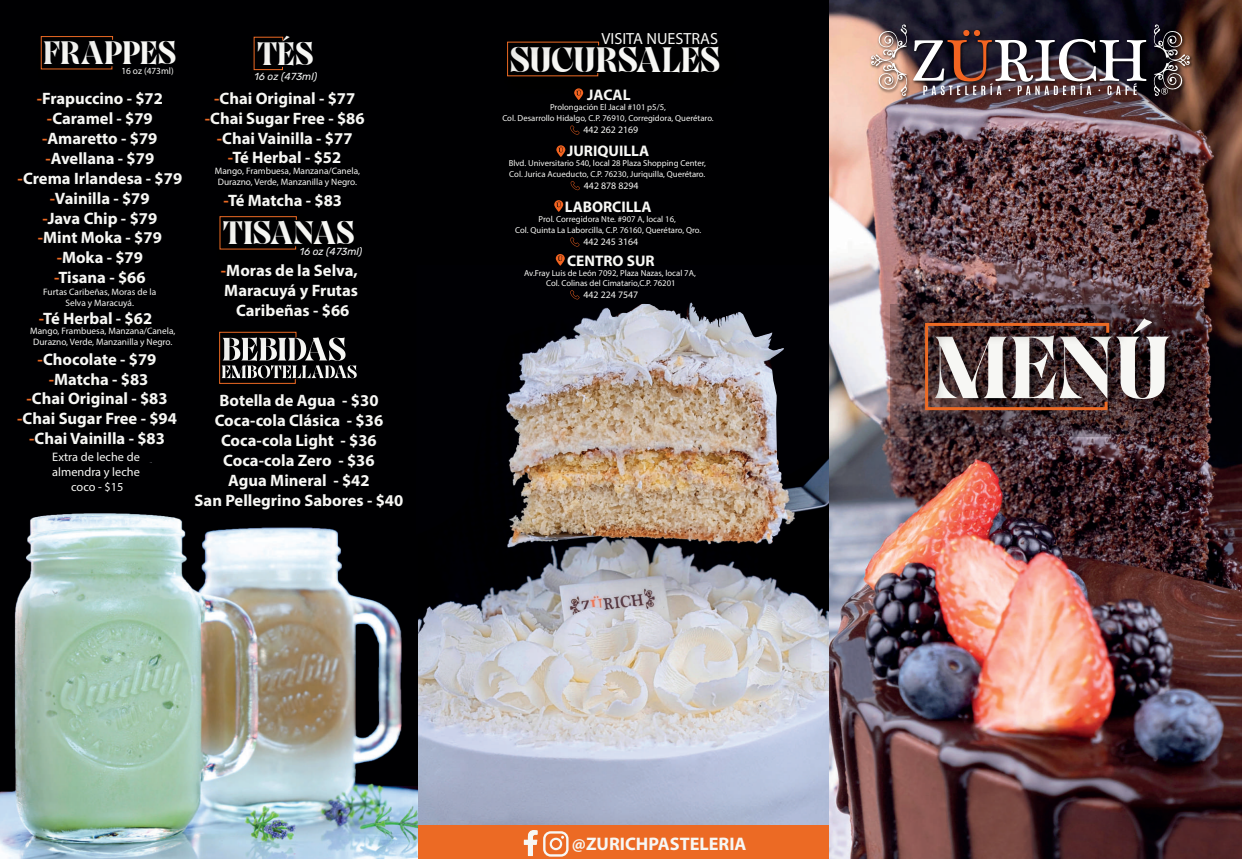
<style>
.page{position:relative;width:1242px;height:859px;background:#fff}
.page>*{position:absolute;margin:0;border:0;box-sizing:border-box;transform-origin:0 0}
.t1{font:700 87.7px "Aventi";color:#f7f7f4}
.t2{font:700 35.1px "Aventi";letter-spacing:-.02em;color:#f7f7f4}
.t3{font:700 32.3px "Aventi";color:#f7f7f4}
.t4{font:700 18.2px "Myriad Pro";color:#f7f7f4}
.t5{font:700 16.6px/19.9px "Myriad Pro";color:#f7f7f4;text-align:center}
.t6{font:16.2px "Myriad Pro";color:#f7f7f4}
.t7{font:700 15.4px "Myriad Pro";color:#f7f7f4}
.t8{font:12.3px/14.8px "Myriad Pro";color:#f7f7f4;text-align:center}
.t9{font:italic 10.2px "Rubik";color:#f7f8f7}
.t10{font:9.9px "Myriad Pro";color:#f7f7f4}
.t11{font:9.3px/11.2px "Myriad Pro";color:#f7f7f4;text-align:center}
.t12{font:8.7px/10.4px "Myriad Pro";color:#f7f7f4;text-align:center}
.s1{color:#ec6a24}
</style>
<div class="page">
<div style="left:0;top:0;width:428px;height:521px;background:#000002"></div>
<img style="left:0;top:513px;width:418px;height:346px">
<img style="left:418px;top:535px;width:411px;height:290px">
<img style="left:416px;top:264px;width:413px;height:271px">
<div style="left:413px;top:0;width:421px;height:264px;background:#000002"></div>
<svg style="left:507px;top:41px;width:92px;height:36px"></svg>
<svg style="left:574px;top:88px;width:9px;height:12px"></svg>
<svg style="left:556px;top:145px;width:9px;height:12px"></svg>
<svg style="left:554px;top:200px;width:9px;height:12px"></svg>
<svg style="left:556px;top:254px;width:9px;height:12px"></svg>
<svg style="left:570px;top:125px;width:9px;height:10px"></svg>
<svg style="left:571px;top:181px;width:9px;height:9px"></svg>
<svg style="left:570px;top:237px;width:9px;height:10px"></svg>
<svg style="left:570px;top:290px;width:9px;height:9px"></svg>
<img style="left:829px;top:0;width:413px;height:859px">
<div style="left:418px;top:825px;width:411px;height:34px;background:#ec6a24"></div>
<svg style="left:890px;top:304px;width:315px;height:132px;background:#53383b"></svg>
<svg style="left:40px;top:36px;width:73px;height:34px"></svg>
<img style="left:254px;top:36px;width:30px;height:35px">
<svg style="left:253px;top:36px;width:30px;height:34px"></svg>
<svg style="left:219px;top:216px;width:78px;height:34px"></svg>
<svg style="left:219px;top:331px;width:138px;height:53px"></svg>
<svg style="left:543px;top:831px;width:25px;height:25px"></svg>
<svg style="left:524px;top:830px;width:13px;height:26px"></svg>
<img style="left:868px;top:22px;width:326px;height:79px">
<svg style="left:1152px;top:24px;width:38px;height:72px;background:#52423f"></svg>
<img style="left:915px;top:75px;width:244px;height:42px">
<img style="left:871px;top:24px;width:275px;height:72px">
<img style="left:925px;top:310px;width:268px;height:138px">
<img style="left:917px;top:315px;width:214px;height:117px">
<svg style="left:923px;top:321px;width:187px;height:90px;background:#452925"></svg>
<h3 class="t3" style="left:43px;top:34px;width:135px">FRAPPES</h3>
<p class="t5" style="left:18px;top:88px;width:166px"><span class="s1">-</span>Frapuccino - $72 <span class="s1">-</span>Caramel - $79 <span class="s1">-</span>Amaretto - $79 <span class="s1">-</span>Avellana - $79 <span class="s1">-</span>Crema Irlandesa - $79 <span class="s1">-</span>Vainilla - $79<br><span class="s1">-</span>Java Chip - $79<br><span class="s1">-</span>Mint Moka - $79 <span class="s1">-</span>Moka - $79<br><span class="s1">-</span>Tisana - $66</p>
<p class="t5" style="left:39px;top:308px;width:115px"><span class="s1">-</span>Té Herbal - $62</p>
<p class="t5" style="left:17px;top:348px;width:161px"><span class="s1">-</span>Chocolate - $79 <span class="s1">-</span>Matcha - $83<br><span class="s1">-</span>Chai Original - $83 <span class="s1">-</span>Chai Sugar Free - $94 <span class="s1">-</span>Chai Vainilla - $83</p>
<p class="t11" style="left:121px;top:65px;width:54px">16 oz (473ml)</p>
<p class="t11" style="left:43px;top:286px;width:114px">Furtas Caribeñas, Moras de la<br>Selva y Maracuyá.</p>
<p class="t11" style="left:30px;top:325px;width:147px">Mango, Frambuesa, Manzana/Canela,<br>Durazno, Verde, Manzanilla y Negro.</p>
<p class="t8" style="left:52px;top:449px;width:89px">Extra de leche de almendra y leche coco - $15</p>
<h3 class="t3" style="left:257px;top:35px;width:58px">TÉS</h3>
<p class="t9" style="left:255px;top:71px;width:64px">16 oz (473ml)</p>
<p class="t5" style="left:205px;top:88px;width:161px"><span class="s1">-</span>Chai Original - $77 <span class="s1">-</span>Chai Sugar Free - $86 <span class="s1">-</span>Chai Vainilla - $77 <span class="s1">-</span>Té Herbal - $52</p>
<p class="t11" style="left:215px;top:165px;width:147px">Mango, Frambuesa, Manzana/Canela,<br>Durazno, Verde, Manzanilla y Negro.</p>
<p class="t5" style="left:224px;top:190px;width:120px"><span class="s1">-</span>Té Matcha - $83</p>
<h3 class="t3" style="left:223px;top:214px;width:133px">TISANAS</h3>
<p class="t5" style="left:221px;top:260px;width:138px"><span class="s1">-</span>Moras de la Selva,<br>Maracuyá y Frutas<br>Caribeñas - $66</p>
<p class="t9" style="left:300px;top:246px;width:64px">16 oz (473ml)</p>
<p class="t5" style="left:195px;top:390px;width:210px">Botella de Agua - $30<br>Coca-cola Clásica - $36<br>Coca-cola Light - $36<br>Coca-cola Zero - $36<br>Agua Mineral - $42<br>San Pellegrino Sabores - $40</p>
<p class="t6" style="left:601px;top:29px;width:118px">VISITA NUESTRAS</p>
<h2 class="t2" style="left:510px;top:39px;width:211px">SUCURSALES</h2>
<p class="t7" style="left:587px;top:85px;width:45px">JACAL</p>
<p class="t12" style="left:502px;top:102px;width:213px">Prolongación El Jacal #101 p5/5,<br>Col. Desarrollo Hidalgo, C.P. 76910, Corregidora, Querétaro.</p>
<p class="t10" style="left:583px;top:124px;width:56px">442 262 2169</p>
<p class="t7" style="left:567px;top:141px;width:84px">JURIQUILLA</p>
<p class="t12" style="left:509px;top:158px;width:199px;text-align:left">Blvd. Universitario 540, local 28 Plaza Shopping Center,<br>Col. Jurica Acueducto, C.P. 76230, Juriquilla, Querétaro.</p>
<p class="t10" style="left:584px;top:179px;width:56px">442 878 8294</p>
<p class="t7" style="left:565px;top:196px;width:88px">LABORCILLA</p>
<p class="t12" style="left:515px;top:214px;width:187px">Prol. Corregidora Nte. #907 A, local 16,<br>Col. Quinta La Laborcilla, C.P. 76160, Querétaro, Qro.</p>
<p class="t7" style="left:567px;top:250px;width:89px">CENTRO SUR</p>
<p class="t12" style="left:524px;top:268px;width:173px">Av.Fray Luis de León 7092, Plaza Nazas, local 7A,<br>Col. Colinas del Cimatario,C.P. 76201</p>
<p class="t10" style="left:583px;top:236px;width:56px">442 245 3164</p>
<p class="t10" style="left:583px;top:288px;width:56px">442 224 7547</p>
<p class="t4" style="left:573px;top:829px;width:176px">@ZURICHPASTELERIA</p>
<p class="t4" style="left:572px;top:831px;width:176px">@ZURICHPASTELERIA</p>
<h1 class="t1" style="left:933px;top:316px;width:240px">MENÚ</h1>
</div>
